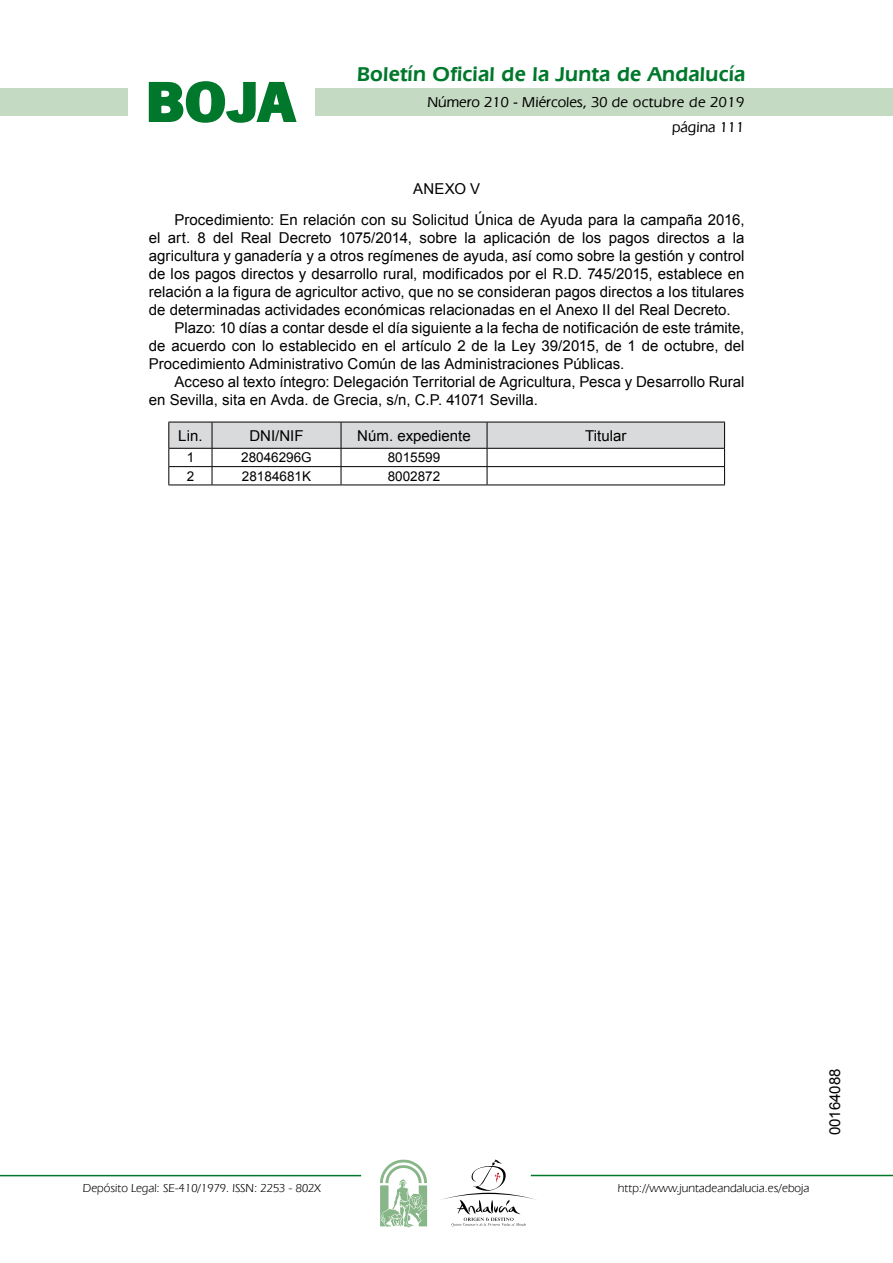
<style>
.page{position:relative;width:893px;height:1263px;background:#fff}
.page>*{position:absolute;margin:0;border:0;box-sizing:border-box;transform-origin:0 0}
.t1{font:700 57.75px "News Got T";color:#00782c;scale:1.14 1}
.t2{font:600 21px "Eras IT Cby BT";letter-spacing:.01em;color:#00782c}
.t3{font:15px/30.8px "Arial";color:#000}
.t4{font:500 15px/24.5px "Eras IT Cby BT";color:#000;text-align:right}
.t5{font:13.5px "Arial";color:#000}
.t6{font:12px "Eras IT Cby BT";color:#000}
</style>
<div class="page">
<div style="left:315px;top:88px;width:577px;height:28px;background:#c5dac3"></div>
<div style="left:0;top:88px;width:128px;height:28px;background:#c5dac3"></div>
<hr style="left:0;top:1175px;width:361px;height:1px;background:#00782c">
<hr style="left:531px;top:1175px;width:361px;height:1px;background:#00782c">
<svg style="left:148px;top:81px;width:149px;height:42px"></svg>
<svg style="left:380px;top:1159px;width:47px;height:68px"></svg>
<svg style="left:442px;top:1159px;width:100px;height:67px"></svg>
<svg style="left:168px;top:422px;width:557px;height:63px"></svg>
<hr style="left:168px;top:485px;width:44px;height:1px;background:#000">
<hr style="left:212px;top:485px;width:129px;height:1px;background:#000">
<hr style="left:341px;top:485px;width:146px;height:1px;background:#000">
<hr style="left:487px;top:485px;width:238px;height:1px;background:#000">
<h1 class="t1" style="left:145px;top:68px;width:133px">BOJA</h1>
<h2 class="t2" style="left:357px;top:62px;width:390px">Boletín Oficial de la Junta de Andalucía</h2>
<p class="t4" style="left:427px;top:90px;width:318px">Número 210 - Miércoles, 30 de octubre de 2019 página 111</p>
<p class="t3" style="left:174px;top:173px;width:571px;text-indent:239px">ANEXO V<br>Procedimiento: En relación con su Solicitud Única de Ayuda para la campaña 2016,</p>
<p class="t3" style="left:149px;top:222px;width:597px">el art. 8 del Real Decreto 1075/2014, sobre la aplicación de los pagos directos a la</p>
<p class="t3" style="left:149px;top:240px;width:597px">agricultura y ganadería y a otros regímenes de ayuda, así como sobre la gestión y control</p>
<p class="t3" style="left:149px;top:258px;width:597px">de los pagos directos y desarrollo rural, modificados por el R.D. 745/2015, establece en</p>
<p class="t3" style="left:149px;top:276px;width:597px">relación a la figura de agricultor activo, que no se consideran pagos directos a los titulares</p>
<p class="t3" style="left:149px;top:294px;width:583px">de determinadas actividades económicas relacionadas en el Anexo II del Real Decreto.</p>
<p class="t3" style="left:174px;top:312px;width:571px">Plazo: 10 días a contar desde el día siguiente a la fecha de notificación de este trámite,</p>
<p class="t3" style="left:149px;top:330px;width:597px">de acuerdo con lo establecido en el artículo 2 de la Ley 39/2015, de 1 de octubre, del</p>
<p class="t3" style="left:149px;top:348px;width:477px">Procedimiento Administrativo Común de las Administraciones Públicas.</p>
<p class="t3" style="left:174px;top:366px;width:571px">Acceso al texto íntegro: Delegación Territorial de Agricultura, Pesca y Desarrollo Rural</p>
<p class="t3" style="left:149px;top:384px;width:390px">en Sevilla, sita en Avda. de Grecia, s/n, C.P. 41071 Sevilla.</p>
<p class="t3" style="left:178px;top:420px;width:26px">Lin.</p>
<p class="t3" style="left:249px;top:420px;width:56px">DNI/NIF</p>
<p class="t3" style="left:357px;top:420px;width:115px">Núm. expediente</p>
<p class="t3" style="left:585px;top:420px;width:43px">Titular</p>
<p class="t5" style="left:187px;top:449px;width:9px">1</p>
<p class="t5" style="left:241px;top:449px;width:72px">28046296G</p>
<p class="t5" style="left:388px;top:449px;width:54px">8015599</p>
<p class="t5" style="left:187px;top:467px;width:9px">2</p>
<p class="t5" style="left:242px;top:467px;width:71px">28184681K</p>
<p class="t5" style="left:388px;top:467px;width:54px">8002872</p>
<p class="t6" style="left:83px;top:1181px;width:239px">Depósito Legal: SE-410/1979. ISSN: 2253 - 802X</p>
<p class="t6" style="left:618px;top:1181px;width:193px">http://www.juntadeandalucia.es/eboja</p>
<p class="t3" style="left:819px;top:1135px;width:68px;rotate:-90deg">00164088</p>
</div>
